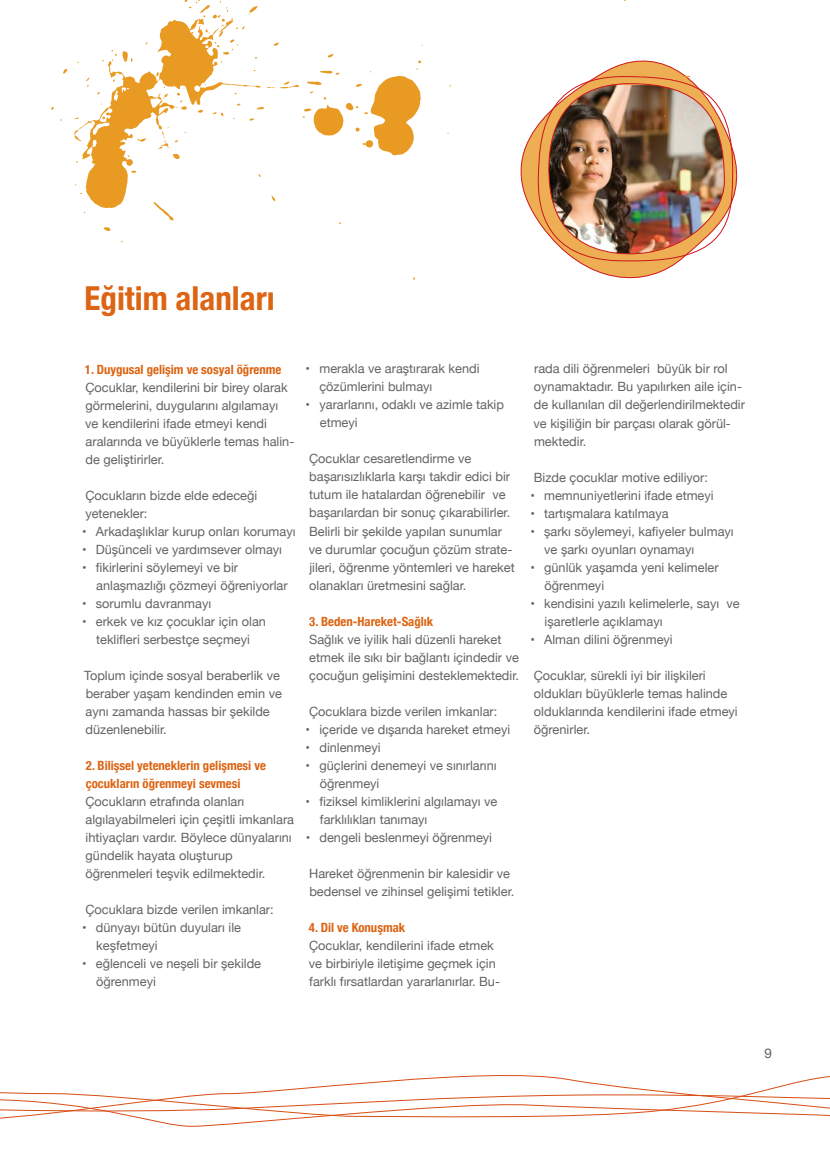
<style>
.page{position:relative;width:830px;height:1149px;background:#fff}
.page>*{position:absolute;margin:0;border:0;box-sizing:border-box;transform-origin:0 0}
.t1{font:700 condensed 33px "Helvetica Neue";color:#dc6413}
.t2{font:13.5px "Helvetica Neue";color:#646363}
.t3{font:12.75px/18px "Helvetica Neue";color:#646363}
.t4{font:700 condensed 12.75px/18px "Helvetica Neue";color:#dc6413}
</style>
<div class="page">
<svg style="left:520px;top:60px;width:165px;height:219px"></svg>
<img style="left:537px;top:75px;width:201px;height:188px">
<svg style="left:63px;top:68px;width:4px;height:6px"></svg>
<svg style="left:74px;top:0;width:348px;height:231px"></svg>
<svg style="left:0;top:1075px;width:829px;height:51px"></svg>
<h1 class="t1" style="left:85px;top:270px;width:191px">Eğitim alanları</h1>
<p class="t4" style="left:85px;top:359px;width:198px">1. Duygusal gelişim ve sosyal öğrenme</p>
<p class="t3" style="left:85px;top:378px;width:210px">Çocuklar, kendilerini bir birey olarak görmelerini, duygularını algılamayı<br>ve kendilerini ifade etmeyi kendi aralarında ve büyüklerle temas halin&shy;de geliştirirler.</p>
<p class="t3" style="left:85px;top:486px;width:173px">Çocukların bizde elde edeceği yetenekler:</p>
<p class="t3" style="left:82px;top:522px;width:215px">• Arkadaşlıklar kurup onları korumayı</p>
<p class="t3" style="left:82px;top:540px;width:201px">• Düşünceli ve yardımsever olmayı</p>
<p class="t3" style="left:96px;top:558px;width:193px;text-indent:-14px">• fikirlerini söylemeyi ve bir anlaşmazlığı çözmeyi öğreniyorlar</p>
<p class="t3" style="left:82px;top:594px;width:131px">• sorumlu davranmayı</p>
<p class="t3" style="left:82px;top:612px;width:185px;text-align:center">• erkek ve kız çocuklar için olan teklifleri serbestçe seçmeyi</p>
<p class="t3" style="left:84px;top:666px;width:199px">Toplum içinde sosyal beraberlik ve beraber yaşam kendinden emin ve aynı zamanda hassas bir şekilde düzenlenebilir.</p>
<p class="t4" style="left:86px;top:755px;width:181px">2. Bilişsel yeteneklerin gelişmesi ve çocukların öğrenmeyi sevmesi</p>
<p class="t3" style="left:85px;top:792px;width:210px">Çocukların etrafında olanları algılayabilmeleri için çeşitli imkanlara ihtiyaçları vardır. Böylece dünyalarını gündelik hayata oluşturup öğrenmeleri teşvik edilmektedir.</p>
<p class="t3" style="left:85px;top:900px;width:190px">Çocuklara bizde verilen imkanlar:</p>
<p class="t3" style="left:96px;top:918px;width:146px;text-indent:-14px">• dünyayı bütün duyuları ile keşfetmeyi</p>
<p class="t3" style="left:96px;top:955px;width:166px;text-indent:-14px">• eğlenceli ve neşeli bir şekilde öğrenmeyi</p>
<p class="t3" style="left:319px;top:360px;width:161px;text-indent:-14px">• merakla ve araştırarak kendi çözümlerini bulmayı</p>
<p class="t3" style="left:320px;top:396px;width:185px;text-indent:-14px">• yararlarını, odaklı ve azimle takip etmeyi</p>
<p class="t3" style="left:309px;top:450px;width:207px">Çocuklar cesaretlendirme ve başarısızlıklarla karşı takdir edici bir tutum ile hatalardan öğrenebilir ve başarılardan bir sonuç çıkarabilirler.<br>Belirli bir şekilde yapılan sunumlar ve durumlar çocuğun çözüm strate&shy;jileri, öğrenme yöntemleri ve hareket olanakları üretmesini sağlar.</p>
<p class="t4" style="left:309px;top:611px;width:125px">3. Beden-Hareket-Sağlık</p>
<p class="t3" style="left:309px;top:630px;width:211px">Sağlık ve iyilik hali düzenli hareket etmek ile sıkı bir bağlantı içindedir ve çocuğun gelişimini desteklemektedir.</p>
<p class="t3" style="left:309px;top:702px;width:190px">Çocuklara bizde verilen imkanlar:</p>
<p class="t3" style="left:305px;top:720px;width:206px">• içeride ve dışarıda hareket etmeyi</p>
<p class="t3" style="left:305px;top:738px;width:76px">• dinlenmeyi</p>
<p class="t3" style="left:320px;top:756px;width:178px;text-indent:-14px">• güçlerini denemeyi ve sınırlarını öğrenmeyi</p>
<p class="t3" style="left:320px;top:792px;width:179px;text-indent:-14px">• fiziksel kimliklerini algılamayı ve farklılıkları tanımayı</p>
<p class="t3" style="left:305px;top:828px;width:188px">• dengeli beslenmeyi öğrenmeyi</p>
<p class="t3" style="left:309px;top:864px;width:206px">Hareket öğrenmenin bir kalesidir ve bedensel ve zihinsel gelişimi tetikler.</p>
<p class="t4" style="left:309px;top:917px;width:98px">4. Dil ve Konuşmak</p>
<p class="t3" style="left:309px;top:936px;width:192px">Çocuklar, kendilerini ifade etmek ve birbiriyle iletişime geçmek için farklı fırsatlardan yararlanırlar. Bu-</p>
<p class="t3" style="left:533px;top:360px;width:213px">rada dili öğrenmeleri büyük bir rol oynamaktadır. Bu yapılırken aile için&shy;de kullanılan dil değerlendirilmektedir ve kişiliğin bir parçası olarak görül&shy;mektedir.</p>
<p class="t3" style="left:533px;top:468px;width:176px">Bizde çocuklar motive ediliyor:</p>
<p class="t3" style="left:530px;top:486px;width:185px">• memnuniyetlerini ifade etmeyi</p>
<p class="t3" style="left:530px;top:504px;width:140px">• tartışmalara katılmaya</p>
<p class="t3" style="left:544px;top:522px;width:191px;text-indent:-14px">• şarkı söylemeyi, kafiyeler bulmayı ve şarkı oyunları oynamayı</p>
<p class="t3" style="left:544px;top:558px;width:175px;text-indent:-14px">• günlük yaşamda yeni kelimeler öğrenmeyi</p>
<p class="t3" style="left:544px;top:594px;width:196px;text-indent:-14px">• kendisini yazılı kelimelerle, sayı ve işaretlerle açıklamayı</p>
<p class="t3" style="left:530px;top:630px;width:144px">• Alman dilini öğrenmeyi</p>
<p class="t3" style="left:533px;top:666px;width:205px">Çocuklar, sürekli iyi bir ilişkileri oldukları büyüklerle temas halinde olduklarında kendilerini ifade etmeyi öğrenirler.</p>
<p class="t2" style="left:764px;top:1042px;width:9px">9</p>
</div>
